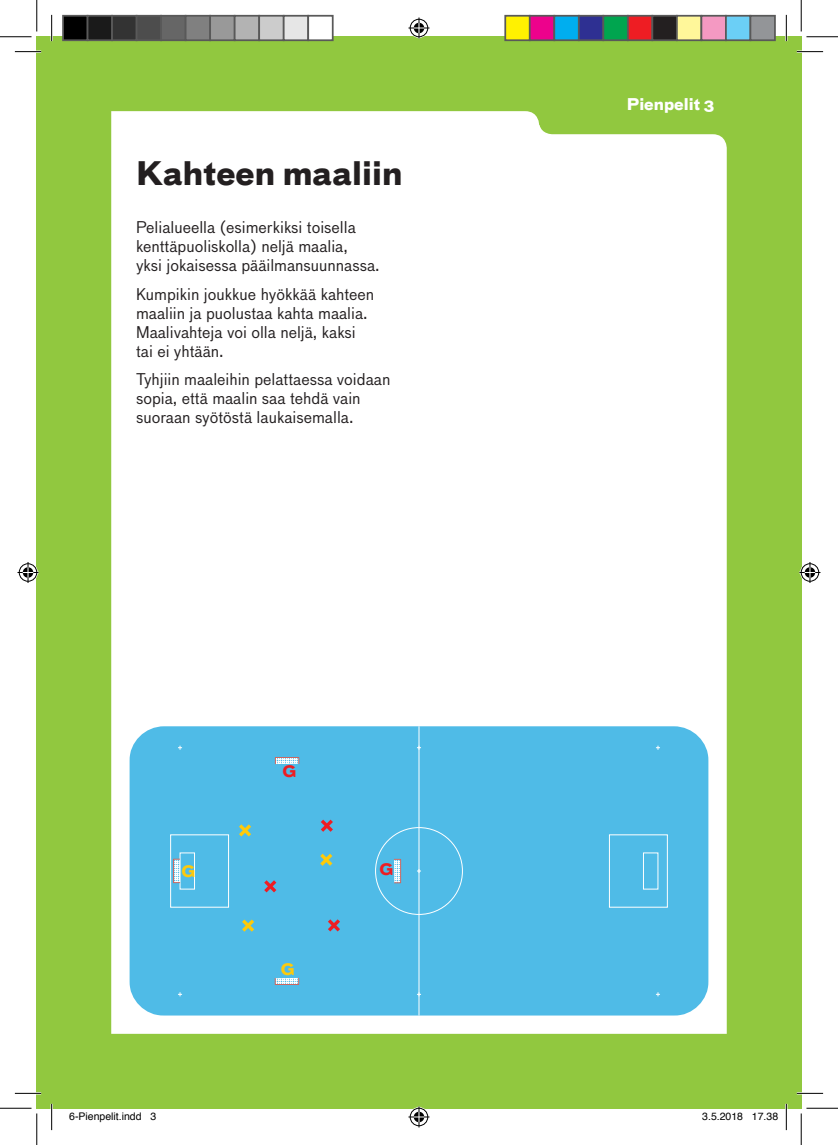
<style>
.page{position:relative;width:838px;height:1145px;background:#fff}
.page>*{position:absolute;margin:0;border:0;box-sizing:border-box;transform-origin:0 0}
.t1{font:700 31.5px "Bau";color:#231f20}
.t2{font:15.75px/18.9px "Bau";color:#231f20}
.t3{font:700 15.75px "Bau";color:#fff}
.t4{font:700 15.4px "Bau";color:#feca0a}
.t5{font:700 15.4px "Bau";color:#ee1d23}
.t6{font:10.5px "Helvetica";color:#000}
</style>
<div class="page">
<div style="left:37px;top:37px;width:764px;height:1071px;background:#91c83f"></div>
<div style="left:111px;top:111px;width:615px;height:923px;background:#fff"></div>
<div style="left:129px;top:726px;width:579px;height:290px;background:#4fbbe7;border-radius:35px"></div>
<div style="left:170px;top:834px;width:59px;height:74px;border:1px solid #fff"></div>
<svg style="left:178px;top:992px;width:4px;height:4px"></svg>
<svg style="left:656px;top:992px;width:4px;height:4px"></svg>
<hr style="left:418px;top:726px;width:1px;height:290px;background:#fff">
<div style="left:609px;top:834px;width:58px;height:74px;border:1px solid #fff"></div>
<svg style="left:656px;top:746px;width:4px;height:4px"></svg>
<svg style="left:178px;top:746px;width:4px;height:4px"></svg>
<svg style="left:417px;top:869px;width:4px;height:4px"></svg>
<div style="left:179px;top:852px;width:16px;height:38px;border:1px solid #fff"></div>
<div style="left:643px;top:852px;width:15px;height:38px;border:1px solid #fff"></div>
<svg style="left:394px;top:859px;width:7px;height:25px"></svg>
<svg style="left:173px;top:858px;width:8px;height:25px"></svg>
<svg style="left:275px;top:757px;width:24px;height:8px"></svg>
<svg style="left:274px;top:977px;width:25px;height:8px"></svg>
<svg style="left:321px;top:820px;width:12px;height:12px"></svg>
<svg style="left:328px;top:919px;width:12px;height:12px"></svg>
<svg style="left:264px;top:880px;width:12px;height:12px"></svg>
<svg style="left:239px;top:824px;width:12px;height:13px"></svg>
<svg style="left:242px;top:920px;width:12px;height:12px"></svg>
<svg style="left:320px;top:854px;width:12px;height:12px"></svg>
<hr style="left:15px;top:51px;width:26px;height:2px;background:#fff">
<hr style="left:796px;top:51px;width:27px;height:2px;background:#fff">
<hr style="left:15px;top:1092px;width:26px;height:2px;background:#fff">
<hr style="left:796px;top:1092px;width:27px;height:2px;background:#fff">
<hr style="left:51px;top:15px;width:2px;height:26px;background:#fff">
<hr style="left:51px;top:1104px;width:2px;height:26px;background:#fff">
<hr style="left:785px;top:15px;width:2px;height:26px;background:#fff">
<hr style="left:785px;top:1104px;width:2px;height:26px;background:#fff">
<svg style="left:15px;top:51px;width:26px;height:1px"></svg>
<svg style="left:796px;top:51px;width:27px;height:1px"></svg>
<svg style="left:15px;top:1093px;width:26px;height:1px"></svg>
<svg style="left:796px;top:1093px;width:27px;height:1px"></svg>
<svg style="left:51px;top:15px;width:1px;height:26px"></svg>
<svg style="left:51px;top:1104px;width:1px;height:26px"></svg>
<svg style="left:786px;top:15px;width:1px;height:26px"></svg>
<svg style="left:786px;top:1104px;width:1px;height:26px"></svg>
<hr style="left:0;top:36px;width:32px;height:1px;background:#000">
<hr style="left:806px;top:36px;width:31px;height:1px;background:#000">
<hr style="left:0;top:1108px;width:32px;height:1px;background:#000">
<hr style="left:806px;top:1108px;width:31px;height:1px;background:#000">
<hr style="left:36px;top:0;width:1px;height:31px;background:#000">
<hr style="left:36px;top:1113px;width:1px;height:32px;background:#000">
<hr style="left:800px;top:0;width:1px;height:31px;background:#000">
<hr style="left:800px;top:1113px;width:1px;height:32px;background:#000">
<svg style="left:408px;top:18px;width:21px;height:21px"></svg>
<svg style="left:408px;top:1106px;width:21px;height:21px"></svg>
<svg style="left:18px;top:562px;width:21px;height:21px"></svg>
<svg style="left:799px;top:562px;width:21px;height:21px"></svg>
<div style="left:63px;top:16px;width:25px;height:24px;background:#000"></div>
<div style="left:62px;top:15px;width:26px;height:26px;border:2px solid #595959"></div>
<div style="left:88px;top:16px;width:24px;height:24px;background:#1a1a1a"></div>
<div style="left:87px;top:15px;width:26px;height:26px;border:2px solid #595959"></div>
<div style="left:112px;top:16px;width:25px;height:24px;background:#333"></div>
<div style="left:111px;top:15px;width:26px;height:26px;border:2px solid #595959"></div>
<div style="left:137px;top:16px;width:24px;height:24px;background:#4d4d4d"></div>
<div style="left:136px;top:15px;width:26px;height:26px;border:2px solid #595959"></div>
<div style="left:161px;top:16px;width:25px;height:24px;background:#666"></div>
<div style="left:160px;top:15px;width:26px;height:26px;border:2px solid #595959"></div>
<div style="left:186px;top:16px;width:24px;height:24px;background:#808080"></div>
<div style="left:185px;top:15px;width:26px;height:26px;border:2px solid #595959"></div>
<div style="left:210px;top:16px;width:25px;height:24px;background:#999"></div>
<div style="left:209px;top:15px;width:26px;height:26px;border:2px solid #595959"></div>
<div style="left:235px;top:16px;width:24px;height:24px;background:#b3b3b3"></div>
<div style="left:234px;top:15px;width:26px;height:26px;border:2px solid #595959"></div>
<div style="left:259px;top:16px;width:25px;height:24px;background:#ccc"></div>
<div style="left:258px;top:15px;width:26px;height:26px;border:2px solid #595959"></div>
<div style="left:284px;top:16px;width:24px;height:24px;background:#e6e6e6"></div>
<div style="left:283px;top:15px;width:26px;height:26px;border:2px solid #595959"></div>
<div style="left:308px;top:16px;width:25px;height:24px;background:#fff"></div>
<div style="left:307px;top:15px;width:26px;height:26px;border:2px solid #595959"></div>
<div style="left:505px;top:16px;width:24px;height:24px;background:#fff101"></div>
<div style="left:504px;top:15px;width:26px;height:26px;border:2px solid #595959"></div>
<div style="left:529px;top:16px;width:25px;height:24px;background:#ed028c"></div>
<div style="left:529px;top:15px;width:26px;height:26px;border:2px solid #595959"></div>
<div style="left:554px;top:16px;width:24px;height:24px;background:#00aeef"></div>
<div style="left:553px;top:15px;width:26px;height:26px;border:2px solid #595959"></div>
<div style="left:578px;top:16px;width:25px;height:24px;background:#2e3092"></div>
<div style="left:578px;top:15px;width:26px;height:26px;border:2px solid #595959"></div>
<div style="left:603px;top:16px;width:24px;height:24px;background:#00a54f"></div>
<div style="left:602px;top:15px;width:26px;height:26px;border:2px solid #595959"></div>
<div style="left:627px;top:16px;width:25px;height:24px;background:#ee1d23"></div>
<div style="left:627px;top:15px;width:26px;height:26px;border:2px solid #595959"></div>
<div style="left:652px;top:16px;width:24px;height:24px;background:#231f20"></div>
<div style="left:651px;top:15px;width:26px;height:26px;border:2px solid #595959"></div>
<div style="left:676px;top:16px;width:25px;height:24px;background:#fff79a"></div>
<div style="left:676px;top:15px;width:26px;height:26px;border:2px solid #595959"></div>
<div style="left:701px;top:16px;width:24px;height:24px;background:#f499c2"></div>
<div style="left:700px;top:15px;width:26px;height:26px;border:2px solid #595959"></div>
<div style="left:725px;top:16px;width:25px;height:24px;background:#6bcff6"></div>
<div style="left:725px;top:15px;width:26px;height:26px;border:2px solid #595959"></div>
<div style="left:750px;top:16px;width:24px;height:24px;background:#939598"></div>
<div style="left:749px;top:15px;width:26px;height:26px;border:2px solid #595959"></div>
<h1 class="t1" style="left:136px;top:151px;width:268px">Kahteen maaliin</h1>
<p class="t2" style="left:136px;top:218px;width:245px">Pelialueella (esimerkiksi toisella kenttäpuoliskolla) neljä maalia,<br>yksi jokaisessa pääilmansuunnassa.</p>
<p class="t2" style="left:136px;top:285px;width:240px">Kumpikin joukkue hyökkää kahteen maaliin ja puolustaa kahta maalia.<br>Maalivahteja voi olla neljä, kaksi tai ei yhtään.</p>
<p class="t2" style="left:136px;top:370px;width:256px">Tyhjiin maaleihin pelattaessa voidaan sopia, että maalin saa tehdä vain suoraan syötöstä laukaisemalla.</p>
<p class="t4" style="left:181px;top:860px;width:15px">G</p>
<p class="t5" style="left:282px;top:761px;width:15px">G</p>
<p class="t4" style="left:281px;top:959px;width:15px">G</p>
<p class="t5" style="left:379px;top:859px;width:15px">G</p>
<p class="t3" style="left:626px;top:93px;width:89px">Pienpelit 3</p>
<p class="t6" style="left:69px;top:1108px;width:88px">6-Pienpelit.indd 3</p>
<p class="t6" style="left:702px;top:1108px;width:77px">3.5.2018 17.38</p>
</div>
